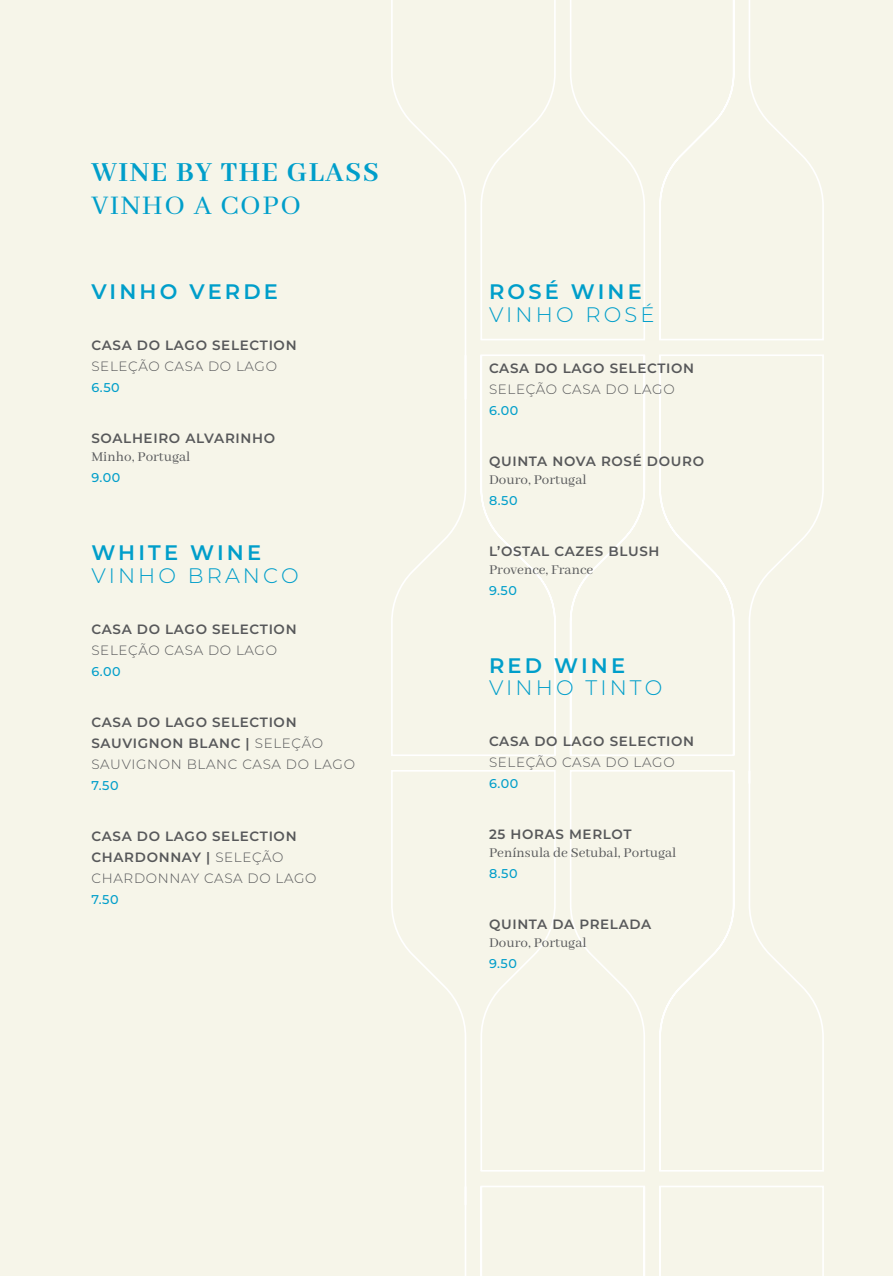
<style>
.page{position:relative;width:893px;height:1276px;background:#f6f5e9}
.page>*{position:absolute;margin:0;border:0;box-sizing:border-box;transform-origin:0 0}
.t1{font:700 30px "Abhaya Libre";letter-spacing:.05em;color:#009eca}
.t2{font:30px "Abhaya Libre";letter-spacing:.05em;color:#009eca}
.t3{font:600 21px "Montserrat";letter-spacing:.15em;color:#009eca}
.t4{font:300 21px "Montserrat";letter-spacing:.15em;color:#009eca}
.t5{font:15px "Abhaya Libre";color:#57585a}
.t6{font:600 13.5px/21px "Montserrat";letter-spacing:.05em;color:#57585a}
.t7{font:300 13.5px "Montserrat";letter-spacing:.05em;color:#57585a}
.t8{font:500 12.75px "Montserrat";letter-spacing:.04em;color:#009eca}
.s1{font-weight:300}
</style>
<div class="page">
<svg style="left:391px;top:0;width:433px;height:1276px"></svg>
<h1 class="t1" style="left:91px;top:155px;width:289px">WINE BY THE GLASS</h1>
<h1 class="t2" style="left:91px;top:188px;width:211px">VINHO A COPO</h1>
<h2 class="t3" style="left:91px;top:277px;width:188px">VINHO VERDE</h2>
<p class="t6" style="left:91px;top:334px;width:207px">CASA DO LAGO SELECTION</p>
<p class="t7" style="left:91px;top:357px;width:187px">SELEÇÃO CASA DO LAGO</p>
<p class="t8" style="left:91px;top:379px;width:30px">6.50</p>
<p class="t6" style="left:91px;top:427px;width:185px">SOALHEIRO ALVARINHO</p>
<p class="t5" style="left:91px;top:449px;width:100px">Minho, Portugal</p>
<p class="t8" style="left:91px;top:469px;width:30px">9.00</p>
<h2 class="t3" style="left:91px;top:538px;width:171px">WHITE WINE</h2>
<h2 class="t4" style="left:91px;top:561px;width:209px">VINHO BRANCO</h2>
<p class="t6" style="left:91px;top:618px;width:207px">CASA DO LAGO SELECTION</p>
<p class="t7" style="left:91px;top:641px;width:187px">SELEÇÃO CASA DO LAGO</p>
<p class="t8" style="left:91px;top:662px;width:31px">6.00</p>
<p class="t6" style="left:91px;top:711px;width:265px">CASA DO LAGO SELECTION<br>SAUVIGNON BLANC | <span class="s1">SELEÇÃO<br>SAUVIGNON BLANC CASA DO LAGO</span></p>
<p class="t8" style="left:91px;top:776px;width:29px">7.50</p>
<p class="t6" style="left:91px;top:825px;width:227px">CASA DO LAGO SELECTION<br>CHARDONNAY | <span class="s1">SELEÇÃO<br>CHARDONNAY CASA DO LAGO</span></p>
<p class="t8" style="left:91px;top:890px;width:29px">7.50</p>
<h2 class="t3" style="left:489px;top:277px;width:154px">ROSÉ WINE</h2>
<h2 class="t4" style="left:489px;top:300px;width:167px">VINHO ROSÉ</h2>
<p class="t6" style="left:489px;top:357px;width:207px">CASA DO LAGO SELECTION</p>
<p class="t7" style="left:489px;top:380px;width:187px">SELEÇÃO CASA DO LAGO</p>
<p class="t8" style="left:489px;top:401px;width:31px">6.00</p>
<p class="t6" style="left:489px;top:450px;width:217px">QUINTA NOVA ROSÉ DOURO</p>
<p class="t5" style="left:489px;top:471px;width:99px">Douro, Portugal</p>
<p class="t8" style="left:489px;top:491px;width:30px">8.50</p>
<p class="t6" style="left:489px;top:540px;width:172px">L’OSTAL CAZES BLUSH</p>
<p class="t5" style="left:489px;top:561px;width:106px">Provence, France</p>
<p class="t8" style="left:489px;top:581px;width:29px">9.50</p>
<h2 class="t3" style="left:489px;top:650px;width:138px">RED WINE</h2>
<h2 class="t4" style="left:489px;top:673px;width:175px">VINHO TINTO</h2>
<p class="t6" style="left:489px;top:730px;width:207px">CASA DO LAGO SELECTION</p>
<p class="t7" style="left:489px;top:753px;width:187px">SELEÇÃO CASA DO LAGO</p>
<p class="t8" style="left:489px;top:775px;width:31px">6.00</p>
<p class="t6" style="left:489px;top:823px;width:144px">25 HORAS MERLOT</p>
<p class="t5" style="left:489px;top:845px;width:189px">Península de Setubal, Portugal</p>
<p class="t8" style="left:489px;top:865px;width:30px">8.50</p>
<p class="t6" style="left:489px;top:913px;width:164px">QUINTA DA PRELADA</p>
<p class="t5" style="left:489px;top:935px;width:99px">Douro, Portugal</p>
<p class="t8" style="left:489px;top:955px;width:29px">9.50</p>
</div>
